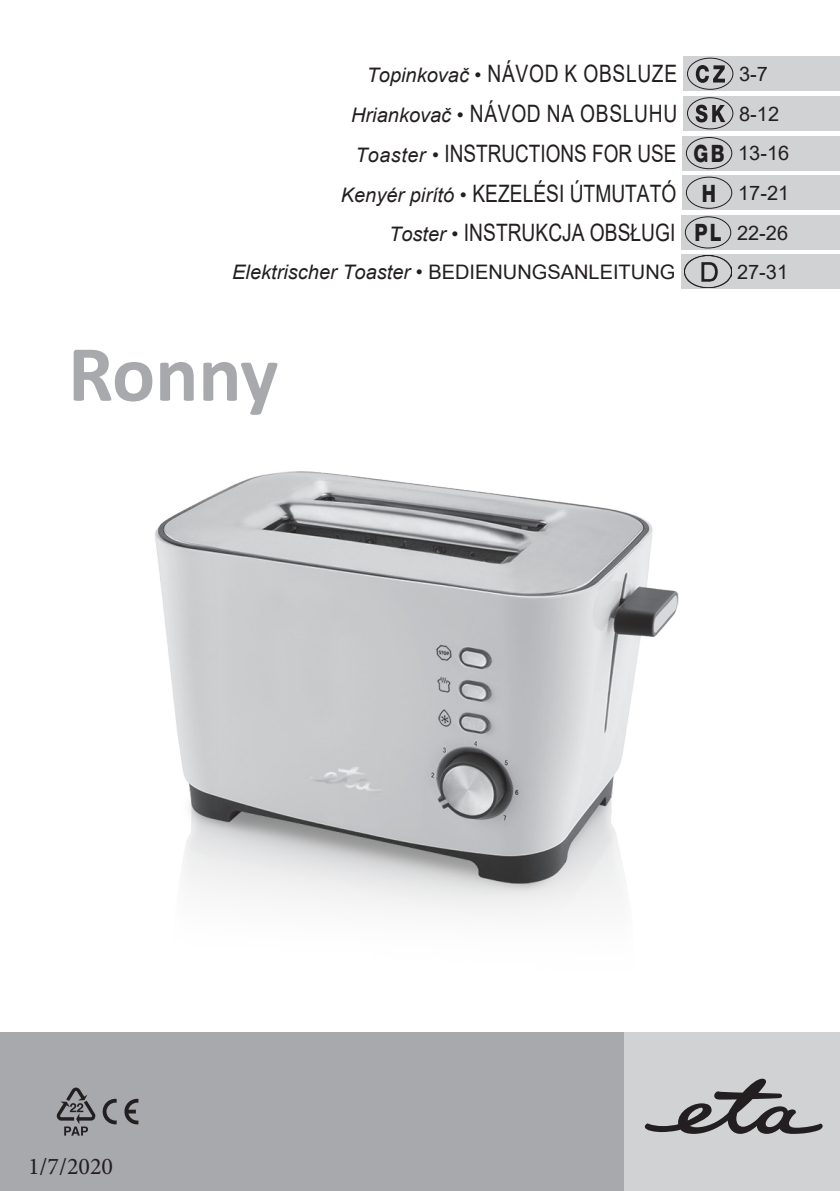
<style>
.page{position:relative;width:840px;height:1191px;background:#fff}
.page>*{position:absolute;margin:0;border:0;box-sizing:border-box;transform-origin:0 0}
.t1{font:700 80.4px "Calibri";letter-spacing:-.01em;color:#a8a9ad}
.t2{font:24px/39.6px "Arial";color:#231f20;text-align:right;scale:.79 1}
.t3{font:24px "Arial";letter-spacing:.035em;color:#231f20;scale:.8 1}
.t4{font:24px "Arial";color:#231f20;scale:.8 1}
.t5{font:24px "Minion Pro";color:#231f20}
.t6{font:italic 20px "Arial";color:#231f20}
.t7{font:20px "Arial";color:#231f20}
.s1{font-style:italic;font-size:20px}
.s2{font-size:20px}
.s3{font-family:"Helvetica Neue CE";font-weight:800}
.s4{font-style:normal}
</style>
<div class="page">
<div style="left:0;top:1032px;width:839px;height:159px;background:#a8a9ad"></div>
<div style="left:624px;top:1032px;width:215px;height:159px;background:#d1d2d4"></div>
<svg style="left:644px;top:1078px;width:178px;height:55px"></svg>
<svg style="left:124px;top:1098px;width:14px;height:26px"></svg>
<svg style="left:103px;top:1098px;width:14px;height:26px"></svg>
<svg style="left:57px;top:1087px;width:39px;height:48px"></svg>
<img style="left:155px;top:471px;width:524px;height:442px">
<div style="left:680px;top:215px;width:159px;height:34px;background:#d1d2d4"></div>
<div style="left:684px;top:216px;width:46px;height:32px;border:1px solid #231f20;border-radius:50%"></div>
<div style="left:682px;top:57px;width:157px;height:34px;background:#d1d2d4"></div>
<svg style="left:695px;top:65px;width:29px;height:18px"></svg>
<div style="left:686px;top:58px;width:46px;height:32px;border:1px solid #231f20;border-radius:50%"></div>
<div style="left:682px;top:96px;width:157px;height:34px;background:#d1d2d4"></div>
<svg style="left:695px;top:105px;width:30px;height:17px"></svg>
<div style="left:686px;top:97px;width:46px;height:32px;border:1px solid #231f20;border-radius:50%"></div>
<div style="left:681px;top:136px;width:158px;height:34px;background:#d1d2d4"></div>
<div style="left:685px;top:137px;width:46px;height:32px;border:1px solid #231f20;border-radius:50%"></div>
<div style="left:681px;top:176px;width:158px;height:34px;background:#d1d2d4"></div>
<div style="left:685px;top:177px;width:46px;height:32px;border:1px solid #231f20;border-radius:50%"></div>
<div style="left:680px;top:255px;width:159px;height:34px;background:#d1d2d4"></div>
<img style="left:684px;top:255px;width:46px;height:32px">
<p class="t3" style="left:366px;top:57px;width:389px"><span class="s1">Topinkovač •</span> NÁVOD K OBSLUZE</p>
<p class="t7" style="left:738px;top:60px;width:30px">3-7</p>
<p class="t3" style="left:351px;top:97px;width:409px"><span class="s1">Hriankovač •</span> NÁVOD NA OBSLUHU</p>
<p class="t7" style="left:738px;top:100px;width:42px">8-12</p>
<p class="t2" style="left:340px;top:133px;width:568px"><span class="s1">Toaster</span> <span class="s2">•</span> INSTRUCTIONS FOR USE <span class="s3">GB</span> <span class="s2">13-16<br></span><span class="s1">Kenyér pirító •</span> KEZELÉSI ÚTMUTATÓ <span class="s3">H</span> <span class="s2">17-21</span></p>
<p class="t4" style="left:389px;top:216px;width:500px"><span class="s1">Toster •</span> INSTRUKCJA OBSŁUGI <span class="s3">PL</span> <span class="s2">22-26</span></p>
<p class="t6" style="left:232px;top:259px;width:444px">Elektrischer Toaster • <span class="s4">BEDIENUNGSANLEITUNG</span></p>
<p class="t7" style="left:736px;top:258px;width:53px">27-31</p>
<h1 class="t1" style="left:68px;top:317px;width:212px">Ronny</h1>
<p class="t5" style="left:28px;top:1150px;width:87px">1/7/2020</p>
</div>
